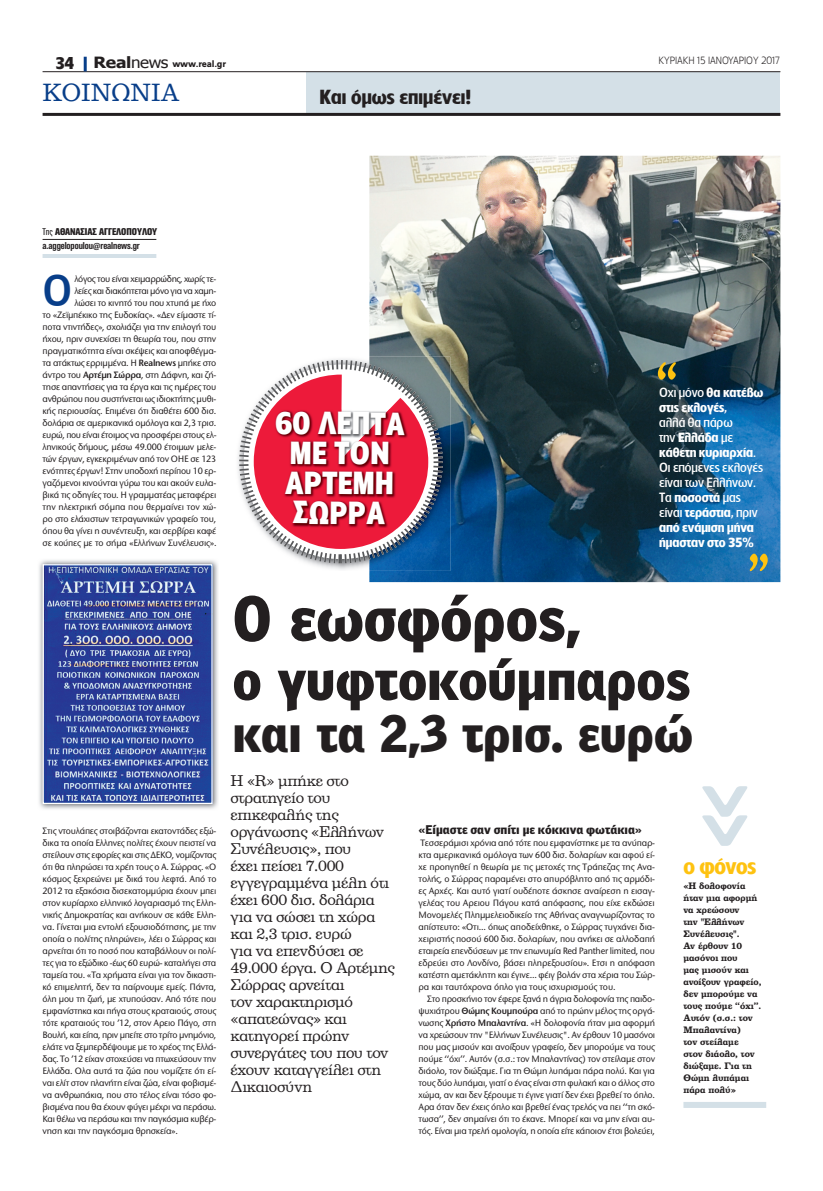
<style>
.page{position:relative;width:823px;height:1191px;background:#fff}
.page>*{position:absolute;margin:0;border:0;box-sizing:border-box;transform-origin:0 0}
.t1{font:900 61px "PF Bell Gothic Text";letter-spacing:-.01em;color:#231f20;scale:.96 1}
.t2{font:900 55px "PF Bell Gothic Text";letter-spacing:-.01em;color:#231f20;scale:.96 1}
.t3{font:900 50px "PF Bell Gothic Text";letter-spacing:-.01em;color:#231f20;scale:.96 1}
.t4{font:500 42px "PF Lounge";color:#083e89}
.t5{font:700 29.9px/29.8px "PF Lounge";color:#fff;text-align:center}
.t6{font:24px "PF Clarendon";color:#083e89;scale:.96 1}
.t7{font:700 21px "PF Lounge";letter-spacing:-.02em;color:#fec210}
.t8{font:700 19px "PF Lounge";color:#231f20}
.t9{font:700 16px "PF Lounge";color:#231f20}
.t10{font:15px/17px "PF Clarendon";letter-spacing:-.02em;color:#231f20}
.t11{font:700 12.5px/15px "PF Lounge";letter-spacing:-.01em;color:#fff}
.t12{font:900 12px "PF Bell Gothic Text";letter-spacing:-.005em;color:#231f20}
.t13{font:700 10px "PF Akzidenz Text Cond";letter-spacing:-.01em;color:#231f20}
.t14{font:900 10px "PF Akzidenz Text Cond";letter-spacing:-.01em;color:#231f20}
.t15{font:300 10px "PF Lounge";letter-spacing:-.005em;color:#231f20;scale:.96 1}
.t16{font:500 9.6px/12px "Stone Sans ITC Hel";letter-spacing:-.025em;color:#231f20;text-align:justify;scale:.96 1}
.t17{font:700 9px/12px "PF Clarendon";color:#231f20;scale:.94 1}
.t18{font:900 9px "PF Catalog";letter-spacing:-.02em;color:#231f20;scale:.96 1}
.s1{font-family:"Tahoma";font-weight:700;font-size:15.5px}
.s2{font-family:"Tahoma";font-weight:400;font-size:15.5px}
.s3{font-weight:400}
.s4{font-weight:600}
.s5{font-weight:500}
</style>
<div class="page">
<div style="left:306px;top:72px;width:474px;height:41px;background:#d4e0e7"></div>
<hr style="left:43px;top:71px;width:737px;height:1px;background:#231f20">
<hr style="left:43px;top:113px;width:737px;height:3px;background:#231f20">
<hr style="left:84px;top:57px;width:3px;height:14px;background:#083e89">
<hr style="left:43px;top:239px;width:113px;height:1px;background:#231f20">
<hr style="left:43px;top:254px;width:113px;height:4px;background:#d4e0e7">
<img style="left:369px;top:156px;width:411px;height:426px">
<svg style="left:749px;top:553px;width:18px;height:18px"></svg>
<svg style="left:657px;top:362px;width:18px;height:18px"></svg>
<div style="left:683px;top:1102px;width:82px;height:6px;background:#d4e0e7"></div>
<svg style="left:702px;top:786px;width:46px;height:60px"></svg>
<img style="left:238px;top:357px;width:212px;height:214px">
<svg style="left:239px;top:360px;width:203px;height:203px"></svg>
<svg style="left:243px;top:364px;width:195px;height:195px"></svg>
<img style="left:274px;top:409px;width:134px;height:119px">
<img style="left:39px;top:560px;width:179px;height:249px">
<img style="left:45px;top:566px;width:165px;height:236px">
<div style="left:43px;top:564px;width:169px;height:240px;border:1px solid #fff"></div>
<p class="t18" style="left:94px;top:59px;width:139px"><span class="s1">Real</span><span class="s2">news</span> www.real.gr</p>
<p class="t15" style="left:658px;top:55px;width:128px">ΚΥΡΙΑΚΗ 15 IANOYAΡΙΟΥ 2017</p>
<h3 class="t9" style="left:56px;top:54px;width:20px">34</h3>
<h3 class="t6" style="left:43px;top:80px;width:144px">ΚΟΙΝΩΝΙΑ</h3>
<h3 class="t8" style="left:319px;top:86px;width:153px">Και όμως επιμένει!</h3>
<p class="t14" style="left:43px;top:226px;width:116px"><span class="s3">Της</span> ΑΘΑΝΑΣΙΑΣ ΑΓΓΕΛΟΠΟΥΛΟΥ</p>
<p class="t13" style="left:43px;top:240px;width:99px">a.aggelopoulou@realnews.gr</p>
<h3 class="t4" style="left:43px;top:267px;width:31px">Ο</h3>
<p class="t16" style="left:43px;top:273px;width:182px;text-align:right">λόγος του είναι χειµαρρώδης, χωρίς τε-<br>λείες και διακόπτεται µόνο για να χαµη-<br>λώσει το κινητό του που χτυπά µε ήχο<br>το «Ζεϊµπέκικο της Ευδοκίας». «∆εν είµαστε τί&shy;ποτα ντιντήδες», σχολιάζει για την επιλογή του ήχου, πριν συνεχίσει τη θεωρία του, που στην πραγµατικότητα είναι σκέψεις και αποφθέγµα&shy;τα ατάκτως ερριµµένα. Η <span class="s4">Realnews</span> µπήκε στο άντρο του <span class="s4">Αρτέµη Σώρρα</span>, στη ∆άφνη, και ζή&shy;τησε απαντήσεις για τα έργα και τις ηµέρες του ανθρώπου που συστήνεται ως ιδιοκτήτης µυθι&shy;κής περιουσίας. Επιµένει ότι διαθέτει 600 δισ. δολάρια σε αµερικανικά οµόλογα και 2,3 τρισ. ευρώ, που είναι έτοιµος να προσφέρει στους ελ&shy;ληνικούς δήµους, µέσω 49.000 έτοιµων µελε&shy;τών έργων, εγκεκριµένων από τον ΟΗΕ σε 123 ενότητες έργων! Στην υποδοχή περίπου 10 ερ&shy;γαζόµενοι κινούνται γύρω του και ακούν ευλα&shy;βικά τις οδηγίες του. Η γραµµατέας µεταφέρει την ηλεκτρική σόµπα που θερµαίνει τον χώ&shy;ρο στο ελάχιστων τετραγωνικών γραφείο του, όπου θα γίνει η συνέντευξη, και σερβίρει καφέ σε κούπες µε το σήµα «Ελλήνων Συνέλευσις».</p>
<h3 class="t5" style="left:275px;top:407px;width:131px;rotate:1deg">60 ΛΕΠΤΑ<br>ΜΕ ΤΟΝ<br>ΑΡΤΕΜΗ<br>ΣΩΡΡΑ</h3>
<h3 class="t11" style="left:658px;top:385px;width:106px"><span class="s5">Οχι μόνο</span> θα κατέβω στις εκλογές<span class="s5">,<br>αλλά θα πάρω<br>την</span> Ελλάδα <span class="s5">με </span>κάθετη κυριαρχία<span class="s5">.<br>Οι επόμενες εκλογές είναι των Ελλήνων.<br>Τα</span> ποσοστά <span class="s5">μας είναι</span> τεράστια<span class="s5">, πριν </span>από ενάμιση μήνα ήμασταν στο 35%</h3>
<p class="t16" style="left:43px;top:825px;width:182px">Στις ντουλάπες στοιβάζονται εκατοντάδες εξώ&shy;δικα τα οποία Ελληνες πολίτες έχουν πειστεί να στείλουν στις εφορίες και στις ∆ΕΚΟ, νοµίζοντας ότι θα πληρώσει τα χρέη τους ο Α. Σώρρας. «Ο κόσµος ξεχρεώνει µε δικά του λεφτά. Από το 2012 τα εξακόσια δισεκατοµµύρια έχουν µπει στον κυρίαρχο ελληνικό λογαριασµό της Ελλη&shy;νικής ∆ηµοκρατίας και ανήκουν σε κάθε Ελλη&shy;να. Γίνεται µια εντολή εξουσιοδότησης, µε την οποία ο πολίτης πληρώνει», λέει ο Σώρρας και αρνείται ότι το ποσό που καταβάλλουν οι πολί&shy;τες για το εξώδικο -έως 60 ευρώ- καταλήγει στα ταµεία του. «Τα χρήµατα είναι για τον δικαστι&shy;κό επιµελητή, δεν τα παίρνουµε εµείς. Πάντα, όλη µου τη ζωή, µε χτυπούσαν. Από τότε που εµφανίστηκα και πήγα στους κραταιούς, στους τότε κραταιούς του ’12, στον Αρειο Πάγο, στη Βουλή, και είπα, πριν µπείτε στο τρίτο µνηµόνιο, ελάτε να ξεµπερδέψουµε µε το χρέος της Ελλά&shy;δας. Το ’12 είχαν στοχεύσει να πτωχεύσουν την Ελλάδα. Ολα αυτά τα ζώα που νοµίζετε ότι εί&shy;ναι ελίτ στον πλανήτη είναι ζώα, είναι φοβισµέ&shy;να ανθρωπάκια, που στο τέλος είναι τόσο φο&shy;βισµένα που θα έχουν φύγει µέχρι να περάσω.<br>Και θέλω να περάσω και την παγκόσµια κυβέρ&shy;νηση και την παγκόσµια θρησκεία».</p>
<h1 class="t1" style="left:232px;top:580px;width:364px">Ο εωσφόρος,</h1>
<h2 class="t2" style="left:232px;top:645px;width:478px">ο γυφτοκούµπαρος</h2>
<h3 class="t3" style="left:232px;top:702px;width:481px">και τα 2,3 τρισ. ευρώ</h3>
<p class="t10" style="left:230px;top:773px;width:166px">Η «R» µπήκε στο στρατηγείο του επικεφαλής της οργάνωσης «Ελλήνων<br>Συνέλευσις», που<br>έχει πείσει 7.000 εγγεγραµµένα µέλη ότι έχει 600 δισ. δολάρια για να σώσει τη χώρα και 2,3 τρισ. ευρώ<br>για να επενδύσει σε<br>49.000 έργα. Ο Αρτέµης<br>Σώρρας αρνείται<br>τον χαρακτηρισµό «απατεώνας» και κατηγορεί πρώην συνεργάτες του που τον έχουν καταγγείλει στη ∆ικαιοσύνη</p>
<p class="t12" style="left:418px;top:822px;width:225px">«Είµαστε σαν σπίτι µε κόκκινα φωτάκια»</p>
<p class="t16" style="left:418px;top:837px;width:248px">Τεσσεράµισι χρόνια από τότε που εµφανίστηκε µε τα ανύπαρ&shy;κτα αµερικανικά οµόλογα των 600 δισ. δολαρίων και αφού εί&shy;χε προηγηθεί η θεωρία µε τις µετοχές της Τράπεζας της Ανα&shy;τολής, ο Σώρρας παραµένει στο απυρόβλητο από τις αρµόδι&shy;ες Αρχές. Και αυτό γιατί ουδέποτε άσκησε αναίρεση η εισαγ&shy;γελέας του Αρειου Πάγου κατά απόφασης, που είχε εκδώσει Μονοµελές Πληµµελειοδικείο της Αθήνας αναγνωρίζοντας το απίστευτο: «Οτι... όπως αποδείχθηκε, ο Σώρρας τυγχάνει δια&shy;χειριστής ποσού 600 δισ. δολαρίων, που ανήκει σε αλλοδαπή εταιρεία επενδύσεων µε την επωνυµία Red Panther limited, που εδρεύει στο Λονδίνο, βάσει πληρεξουσίου». Ετσι η απόφαση κατέστη αµετάκλητη και έγινε... φέιγ βολάν στα χέρια του Σώρ&shy;ρα και ταυτόχρονα όπλο για τους ισχυρισµούς του.</p>
<p class="t16" style="left:418px;top:993px;width:248px;text-indent:9px">Στο προσκήνιο τον έφερε ξανά η άγρια δολοφονία της παιδο&shy;ψυχιάτρου <span class="s4">Θώµης Κουµπούρα</span> από το πρώην µέλος της οργά&shy;νωσης <span class="s4">Χρήστο Μπαλαντίνα</span>. «Η δολοφονία ήταν µια αφορµή να χρεώσουν την "Ελλήνων Συνέλευσις". Αν έρθουν 10 µασόνοι που µας µισούν και ανοίξουν γραφείο, δεν µπορούµε να τους πούµε ‘‘όχι’’. Αυτόν (σ.σ.: τον Μπαλαντίνας) τον στείλαµε στον διάολο, τον διώξαµε. Για τη Θώµη λυπάµαι πάρα πολύ. Και για τους δύο λυπάµαι, γιατί ο ένας είναι στη φυλακή και ο άλλος στο χώµα, αν και δεν ξέρουµε τι έγινε γιατί δεν έχει βρεθεί το όπλο.<br>Αρα όταν δεν έχεις όπλο και βρεθεί ένας τρελός να πει ‘‘τη σκό&shy;τωσα’’, δεν σηµαίνει ότι το έκανε. Μπορεί και να µην είναι αυ&shy;τός. Είναι µια τρελή οµολογία, η οποία είτε κάποιον έτσι βολεύει,</p>
<h3 class="t7" style="left:683px;top:854px;width:74px">ο φόνος</h3>
<p class="t17" style="left:683px;top:880px;width:85px">«Η δολοφονία ήταν µια αφορµή να χρεώσουν<br>την "Ελλήνων<br>Συνέλευσις".<br>Αν έρθουν 10 µασόνοι που<br>µας µισούν και ανοίξουν γραφείο, δεν µπορούµε να τους πούµε ‘‘όχι’’.<br>Αυτόν (σ.σ.: τον<br>Μπαλαντίνα)<br>τον στείλαµε<br>στον διάολο, τον διώξαµε. Για τη<br>Θώµη λυπάµαι πάρα πολύ»</p>
</div>
